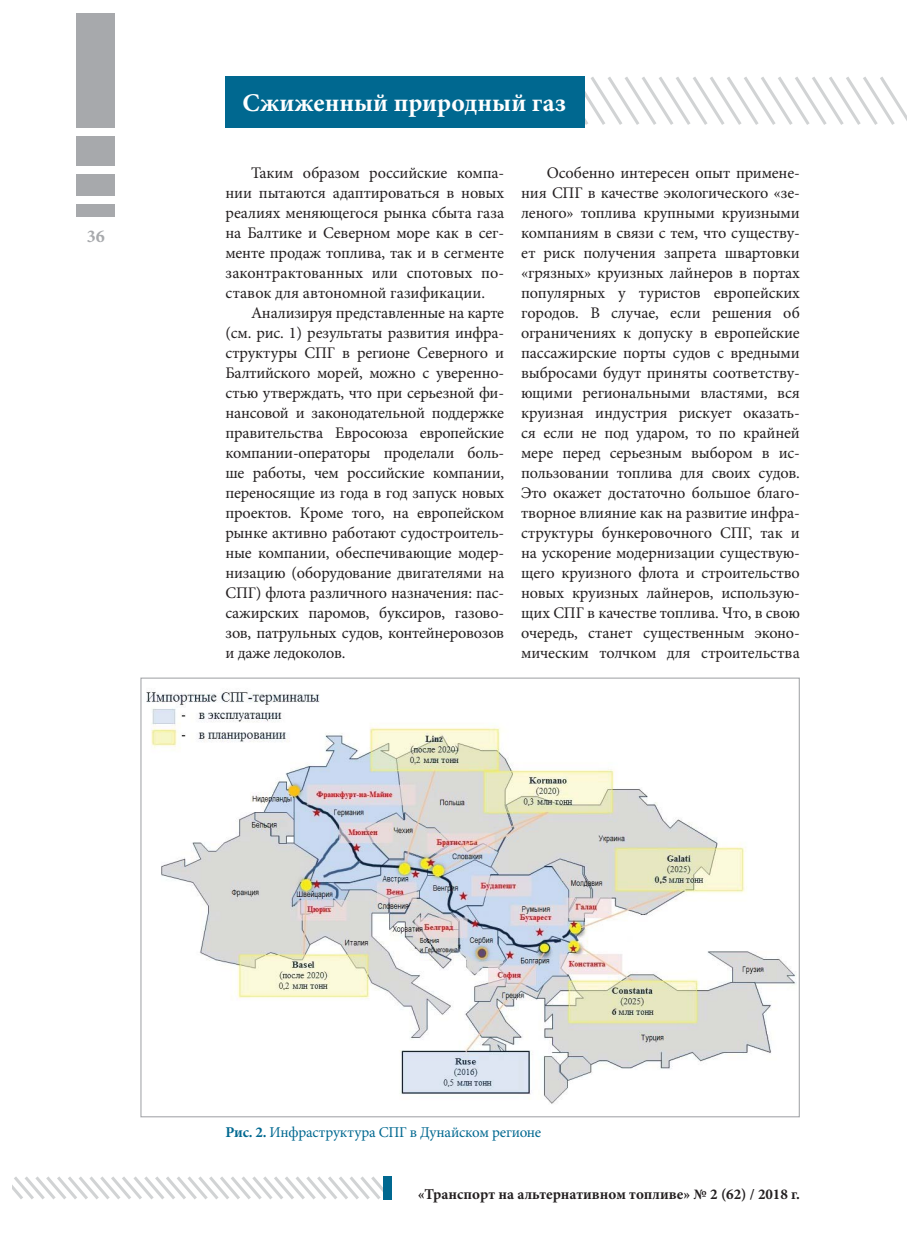
<style>
.page{position:relative;width:919px;height:1259px;background:#fff}
.page>*{position:absolute;margin:0;border:0;box-sizing:border-box;transform-origin:0 0}
.t1{font:700 25.5px "Minion Pro";color:#fff}
.t2{font:700 18px "Minion Pro";color:#a7a9ac}
.t3{font:16.2px/20px "Minion Pro";letter-spacing:-.01em;color:#231f20;text-align:justify}
.t4{font:700 15px "Minion Pro";color:#231f20}
.t5{font:15px "Minion Pro";letter-spacing:-.015em;color:#006890}
.s1{font-weight:700}
</style>
<div class="page">
<div style="left:77px;top:13px;width:38px;height:115px;background:#a7a9ac"></div>
<div style="left:77px;top:136px;width:38px;height:30px;background:#a7a9ac"></div>
<div style="left:77px;top:174px;width:38px;height:22px;background:#a7a9ac"></div>
<div style="left:77px;top:204px;width:38px;height:13px;background:#a7a9ac"></div>
<svg style="left:12px;top:1176px;width:380px;height:24px"></svg>
<svg style="left:383px;top:76px;width:523px;height:49px"></svg>
<img style="left:146px;top:691px;width:650px;height:413px">
<div style="left:225px;top:77px;width:360px;height:51px;background:#006890"></div>
<p class="t2" style="left:87px;top:229px;width:19px">36</p>
<h1 class="t1" style="left:242px;top:93px;width:325px">Сжиженный природный газ</h1>
<p class="t3" style="left:225px;top:164px;width:280px;text-indent:26px">Таким образом российские компа&shy;нии пытаются адаптироваться в новых реалиях меняющегося рынка сбыта газа на Балтике и Северном море как в сег&shy;менте продаж топлива, так и в сегменте законтрактованных или спотовых по&shy;ставок для автономной газификации.</p>
<p class="t3" style="left:225px;top:304px;width:280px;text-indent:26px">Анализируя представленные на карте (см. рис. 1) результаты развития инфра&shy;структуры СПГ в регионе Северного и Балтийского морей, можно с уверенно&shy;стью утверждать, что при серьезной фи&shy;нансовой и законодательной поддержке правительства Евросоюза европейские компании-операторы проделали боль&shy;ше работы, чем российские компании, переносящие из года в год запуск новых проектов. Кроме того, на европейском рынке активно работают судостроитель&shy;ные компании, обеспечивающие модер&shy;низацию (оборудование двигателями на СПГ) флота различного назначения: пас&shy;сажирских паромов, буксиров, газово&shy;зов, патрульных судов, контейнеровозов и даже ледоколов.</p>
<p class="t3" style="left:521px;top:164px;width:280px;text-indent:26px">Особенно интересен опыт примене&shy;ния СПГ в качестве экологического «зе&shy;леного» топлива крупными круизными компаниям в связи с тем, что существу&shy;ет риск получения запрета швартовки «грязных» круизных лайнеров в портах популярных у туристов европейских городов. В случае, если решения об ограничениях к допуску в европейские пассажирские порты судов с вредными выбросами будут приняты соответству&shy;ющими региональными властями, вся круизная индустрия рискует оказать&shy;ся если не под ударом, то по крайней мере перед серьезным выбором в ис&shy;пользовании топлива для своих судов.<br>Это окажет достаточно большое благо&shy;творное влияние как на развитие инфра&shy;структуры бункеровочного СПГ, так и на ускорение модернизации существую&shy;щего круизного флота и строительство новых круизных лайнеров, использую&shy;щих СПГ в качестве топлива. Что, в свою очередь, станет существенным эконо&shy;мическим толчком для строительства</p>
<p class="t5" style="left:225px;top:1126px;width:317px"><span class="s1">Рис. 2.</span> Инфраструктура СПГ в Дунайском регионе</p>
<p class="t4" style="left:418px;top:1188px;width:383px">«Транспорт на альтернативном топливе» № 2 (62) / 2018 г.</p>
</div>
